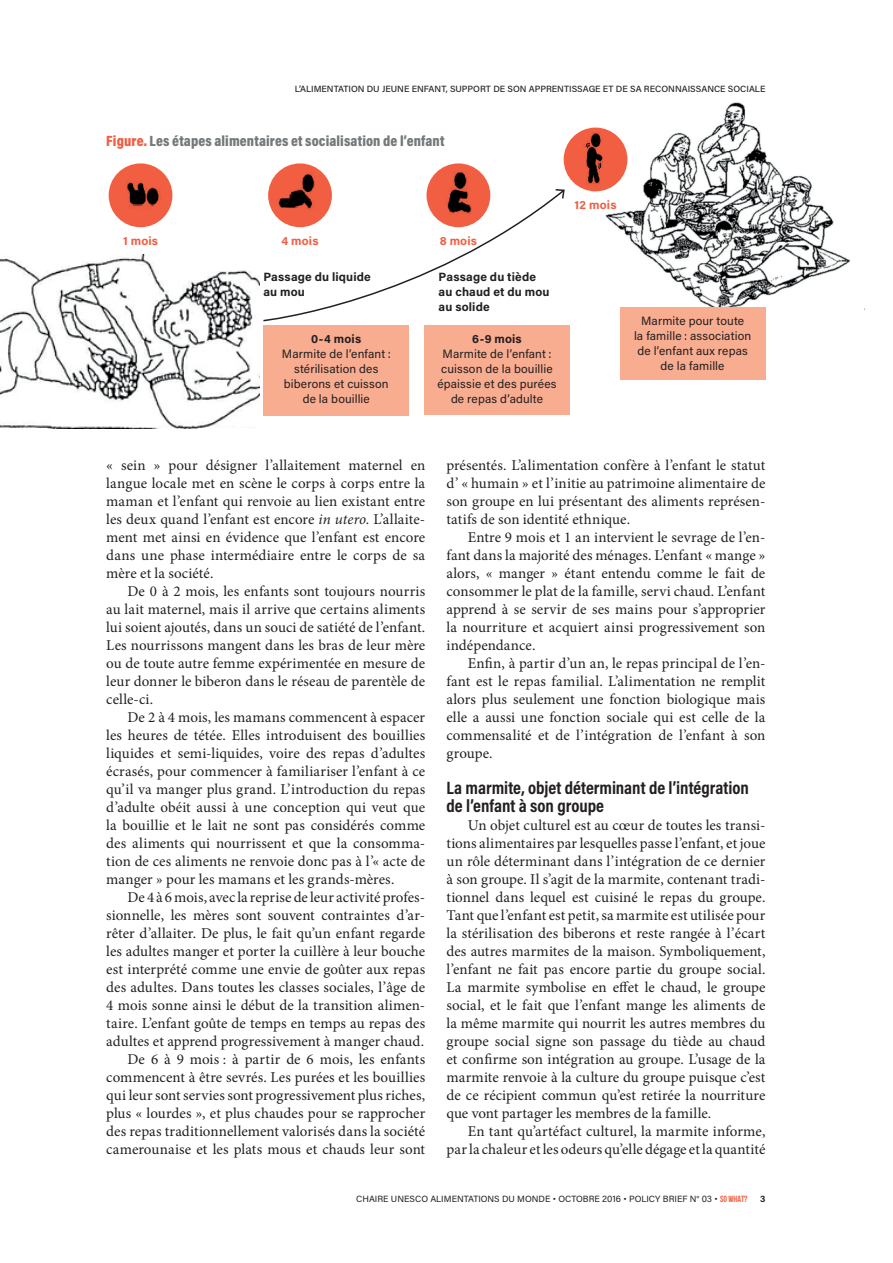
<style>
.page{position:relative;width:893px;height:1263px;background:#fff}
.page>*{position:absolute;margin:0;border:0;box-sizing:border-box;transform-origin:0 0}
.t1{font:700 18px/18px "Acumin Pro Cond";color:#231f20}
.t2{font:15px/18px "Minion Pro";color:#231f20;text-align:justify}
.t3{font:900 15px "Acumin Pro Cond";letter-spacing:.01em;color:#75797b}
.t4{font:12px/15px "Acumin Pro";letter-spacing:.01em;color:#231f20;text-align:center}
.t5{font:700 12px/15px "Acumin Pro";letter-spacing:.015em;color:#231f20}
.t6{font:700 12px "Acumin Pro";letter-spacing:.015em;color:#f15e41}
.t7{font:500 9px "Acumin Pro";color:#231f20}
.t8{font:9px "Acumin Pro";color:#231f20}
.t9{font:700 9px "Acumin Pro";color:#231f20}
.s1{color:#f15e41}
.s2{font-style:italic}
.s3{font-family:"Bebas Neue";font-weight:700;color:#f15e41}
</style>
<div class="page">
<img style="left:599px;top:102px;width:266px;height:214px">
<div style="left:263px;top:325px;width:146px;height:90px;background:#f8ac90"></div>
<div style="left:424px;top:326px;width:146px;height:89px;background:#f8ac90"></div>
<div style="left:620px;top:307px;width:145px;height:72px;background:#f8ac90"></div>
<img style="left:0;top:254px;width:259px;height:175px">
<div style="left:109px;top:163px;width:63px;height:64px;background:#f15e41;border-radius:50%"></div>
<img style="left:127px;top:181px;width:34px;height:27px">
<div style="left:268px;top:163px;width:64px;height:64px;background:#f15e41;border-radius:50%"></div>
<img style="left:276px;top:172px;width:39px;height:16px">
<div style="left:426px;top:163px;width:64px;height:64px;background:#f15e41;border-radius:50%"></div>
<img style="left:450px;top:171px;width:17px;height:17px">
<div style="left:564px;top:128px;width:63px;height:63px;background:#f15e41;border-radius:50%"></div>
<img style="left:583px;top:132px;width:20px;height:52px">
<svg style="left:263px;top:188px;width:302px;height:134px"></svg>
<p class="t7" style="left:295px;top:82px;width:472px">L’ALIMENTATION DU JEUNE ENFANT, SUPPORT DE SON APPRENTISSAGE ET DE SA RECONNAISSANCE SOCIALE</p>
<p class="t3" style="left:106px;top:131px;width:340px"><span class="s1">Figure.</span> Les étapes alimentaires et socialisation de l’enfant</p>
<p class="t6" style="left:123px;top:232px;width:37px">1 mois</p>
<p class="t6" style="left:281px;top:232px;width:39px">4 mois</p>
<p class="t6" style="left:440px;top:232px;width:39px">8 mois</p>
<p class="t5" style="left:263px;top:269px;width:109px">Passage du liquide au mou</p>
<p class="t5" style="left:439px;top:269px;width:112px">Passage du tiède au chaud et du mou au solide</p>
<p class="t5" style="left:311px;top:330px;width:51px">0-4 mois</p>
<p class="t4" style="left:282px;top:345px;width:110px">Marmite de l’enfant : stérilisation des biberons et cuisson de la bouillie</p>
<p class="t5" style="left:472px;top:331px;width:51px">6-9 mois</p>
<p class="t4" style="left:437px;top:346px;width:121px">Marmite de l’enfant : cuisson de la bouillie épaissie et des purées de repas d’adulte</p>
<p class="t6" style="left:575px;top:196px;width:43px">12 mois</p>
<p class="t4" style="left:634px;top:313px;width:119px">Marmite pour toute<br>la famille : association de l’enfant aux repas de la famille</p>
<p class="t2" style="left:106px;top:456px;width:320px">« sein » pour désigner l’allaitement maternel en langue locale met en scène le corps à corps entre la maman et l’enfant qui renvoie au lien existant entre les deux quand l’enfant est encore <span class="s2">in utero</span>. L’allaite&shy;ment met ainsi en évidence que l’enfant est encore dans une phase intermédiaire entre le corps de sa mère et la société.</p>
<p class="t2" style="left:106px;top:582px;width:320px;text-indent:21px">De 0 à 2 mois, les enfants sont toujours nourris au lait maternel, mais il arrive que certains aliments lui soient ajoutés, dans un souci de satiété de l’enfant.<br>Les nourrissons mangent dans les bras de leur mère ou de toute autre femme expérimentée en mesure de leur donner le biberon dans le réseau de parentèle de celle-ci.</p>
<p class="t2" style="left:106px;top:708px;width:320px;text-indent:21px">De 2 à 4 mois, les mamans commencent à espacer les heures de tétée. Elles introduisent des bouillies liquides et semi-liquides, voire des repas d’adultes écrasés, pour commencer à familiariser l’enfant à ce qu’il va manger plus grand. L’introduction du repas d’adulte obéit aussi à une conception qui veut que la bouillie et le lait ne sont pas considérés comme des aliments qui nourrissent et que la consomma&shy;tion de ces aliments ne renvoie donc pas à l’« acte de manger » pour les mamans et les grands-mères.</p>
<p class="t2" style="left:106px;top:888px;width:320px;text-align:right">De 4 à 6 mois, avec la reprise de leur activité profes&shy;sionnelle, les mères sont souvent contraintes d’ar&shy;rêter d’allaiter. De plus, le fait qu’un enfant regarde les adultes manger et porter la cuillère à leur bouche est interprété comme une envie de goûter aux repas des adultes. Dans toutes les classes sociales, l’âge de 4 mois sonne ainsi le début de la transition alimen&shy;taire. L’enfant goûte de temps en temps au repas des adultes et apprend progressivement à manger chaud.<br>De 6 à 9 mois : à partir de 6 mois, les enfants commencent à être sevrés. Les purées et les bouillies qui leur sont servies sont progressivement plus riches, plus « lourdes », et plus chaudes pour se rapprocher des repas traditionnellement valorisés dans la société camerounaise et les plats mous et chauds leur sont</p>
<p class="t2" style="left:446px;top:456px;width:320px">présentés. L’alimentation confère à l’enfant le statut d’ « humain » et l’initie au patrimoine alimentaire de son groupe en lui présentant des aliments représen&shy;tatifs de son identité ethnique.</p>
<p class="t2" style="left:446px;top:528px;width:320px;text-indent:21px">Entre 9 mois et 1 an intervient le sevrage de l’en&shy;fant dans la majorité des ménages. L’enfant « mange » alors, « manger » étant entendu comme le fait de consommer le plat de la famille, servi chaud. L’enfant apprend à se servir de ses mains pour s’approprier la nourriture et acquiert ainsi progressivement son indépendance.</p>
<p class="t2" style="left:446px;top:654px;width:320px;text-indent:21px">Enfin, à partir d’un an, le repas principal de l’en&shy;fant est le repas familial. L’alimentation ne remplit alors plus seulement une fonction biologique mais elle a aussi une fonction sociale qui est celle de la commensalité et de l’intégration de l’enfant à son groupe.</p>
<p class="t1" style="left:446px;top:778px;width:304px">La marmite, objet déterminant de l’intégration de l’enfant à son groupe</p>
<p class="t2" style="left:446px;top:816px;width:320px;text-indent:21px">Un objet culturel est au cœur de toutes les transi&shy;tions alimentaires par lesquelles passe l’enfant, et joue un rôle déterminant dans l’intégration de ce dernier à son groupe. Il s’agit de la marmite, contenant tradi&shy;tionnel dans lequel est cuisiné le repas du groupe.<br>Tant que l’enfant est petit, sa marmite est utilisée pour la stérilisation des biberons et reste rangée à l’écart des autres marmites de la maison. Symboliquement, l’enfant ne fait pas encore partie du groupe social.<br>La marmite symbolise en effet le chaud, le groupe social, et le fait que l’enfant mange les aliments de la même marmite qui nourrit les autres membres du groupe social signe son passage du tiède au chaud et confirme son intégration au groupe. L’usage de la marmite renvoie à la culture du groupe puisque c’est de ce récipient commun qu’est retirée la nourriture que vont partager les membres de la famille.</p>
<p class="t2" style="left:446px;top:1122px;width:320px;text-align:right">En tant qu’artéfact culturel, la marmite informe, par la chaleur et les odeurs qu’elle dégage et la quantité</p>
<p class="t8" style="left:356px;top:1193px;width:393px">CHAIRE UNESCO ALIMENTATIONS DU MONDE • OCTOBRE 2016 • POLICY BRIEF N° 03 • <span class="s3">SO WHAT?</span></p>
<p class="t9" style="left:760px;top:1192px;width:7px">3</p>
</div>
